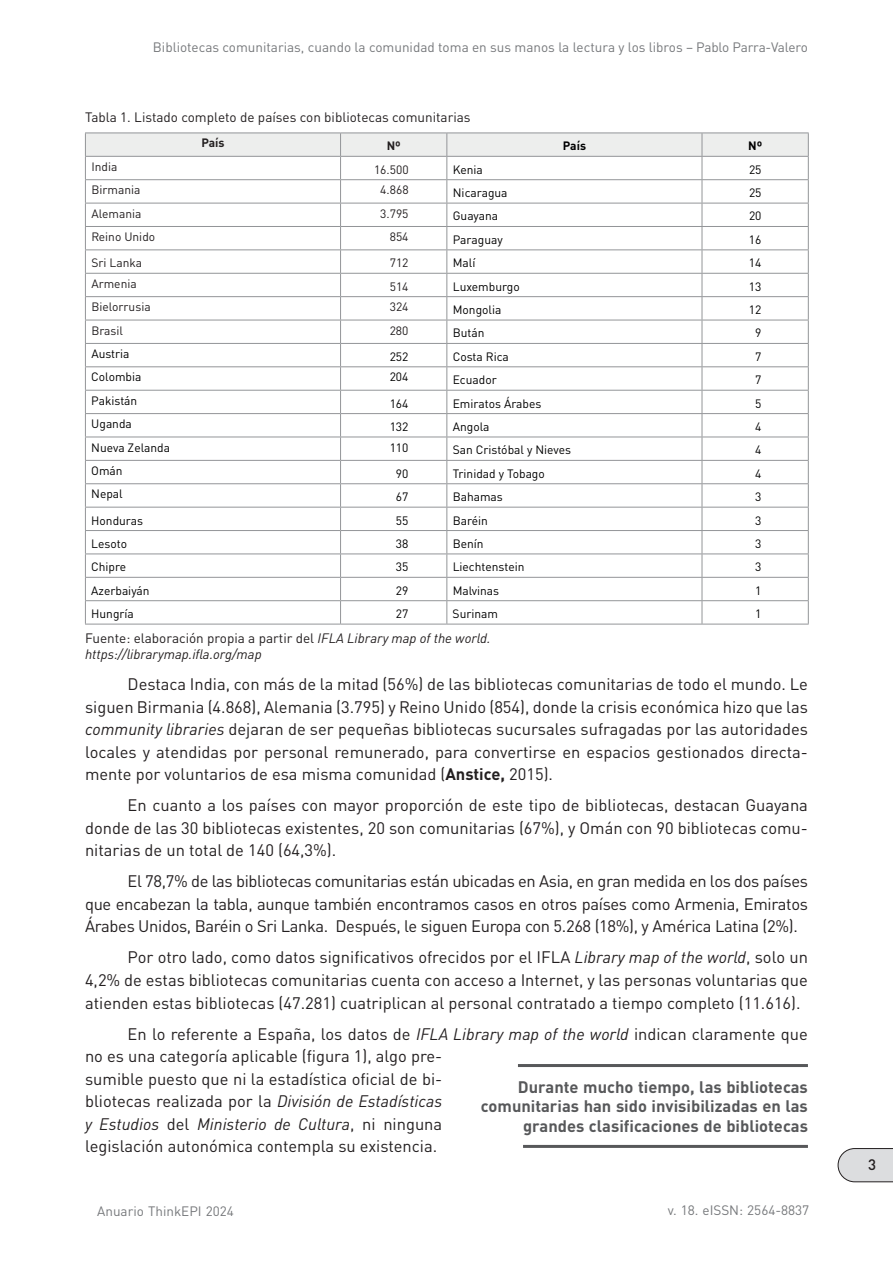
<style>
.page{position:relative;width:893px;height:1263px;background:#fff}
.page>*{position:absolute;margin:0;border:0;box-sizing:border-box;transform-origin:0 0}
.t1{font:16.5px/22.5px "DIN Pro";color:#231f20;text-align:justify}
.t2{font:700 16.5px/19.8px "DIN Pro";color:#57585a;text-align:right}
.t3{font:500 15px "DIN Pro";color:#231f20}
.t4{font:13.5px "DIN Pro";color:#76787b}
.t5{font:italic 13.5px/16.2px "DIN Pro";color:#231f20}
.t6{font:13.5px "DIN Pro";color:#231f20}
.t7{font:13.5px "DIN Pro";color:#76787b}
.t8{font:italic 12.75px "Frutiger 56";color:#231f20}
.t9{font:12px "DIN Pro";color:#000001}
.t10{font:12px "DIN Pro";color:#231f20}
.t11{font:700 12px "DIN Pro";color:#231f20}
.t12{font:700 12px "DIN Pro";color:#000001}
.s1{font-style:normal}
.s2{font-style:italic}
.s3{font-weight:700}
</style>
<div class="page">
<svg style="left:838px;top:1148px;width:55px;height:34px;background:#d2d3d5"></svg>
<svg style="left:85px;top:133px;width:724px;height:491px"></svg>
<hr style="left:85px;top:624px;width:256px;height:1px;background:#939598">
<hr style="left:341px;top:624px;width:106px;height:1px;background:#939598">
<hr style="left:447px;top:624px;width:255px;height:1px;background:#939598">
<hr style="left:702px;top:624px;width:107px;height:1px;background:#939598">
<hr style="left:518px;top:1064px;width:290px;height:3px;background:#57585a">
<hr style="left:523px;top:1145px;width:285px;height:3px;background:#57585a">
<p class="t4" style="left:153px;top:37px;width:656px">Bibliotecas comunitarias, cuando la comunidad toma en sus manos la lectura y los libros – Pablo Parra-Valero</p>
<p class="t8" style="left:85px;top:49px;width:429px">???????????????????????????????????????????????????????????????????</p>
<p class="t6" style="left:85px;top:107px;width:387px">Tabla 1. Listado completo de países con bibliotecas comunitarias</p>
<p class="t11" style="left:201px;top:133px;width:25px">País</p>
<p class="t11" style="left:387px;top:136px;width:16px">Nº</p>
<p class="t12" style="left:563px;top:136px;width:25px">País</p>
<p class="t12" style="left:748px;top:136px;width:16px">Nº</p>
<p class="t10" style="left:91px;top:157px;width:28px">India</p>
<p class="t10" style="left:374px;top:160px;width:36px">16.500</p>
<p class="t9" style="left:453px;top:160px;width:32px">Kenia</p>
<p class="t9" style="left:749px;top:160px;width:14px">25</p>
<p class="t10" style="left:91px;top:180px;width:51px">Birmania</p>
<p class="t10" style="left:380px;top:180px;width:30px">4.868</p>
<p class="t9" style="left:453px;top:183px;width:56px">Nicaragua</p>
<p class="t9" style="left:749px;top:183px;width:14px">25</p>
<p class="t10" style="left:91px;top:204px;width:52px">Alemania</p>
<p class="t10" style="left:380px;top:204px;width:30px">3.795</p>
<p class="t9" style="left:453px;top:207px;width:47px">Guayana</p>
<p class="t9" style="left:749px;top:207px;width:14px">20</p>
<p class="t10" style="left:91px;top:227px;width:65px">Reino Unido</p>
<p class="t10" style="left:390px;top:227px;width:20px">854</p>
<p class="t9" style="left:453px;top:230px;width:51px">Paraguay</p>
<p class="t9" style="left:749px;top:230px;width:14px">16</p>
<p class="t10" style="left:91px;top:253px;width:52px">Sri Lanka</p>
<p class="t10" style="left:390px;top:253px;width:20px">712</p>
<p class="t9" style="left:453px;top:253px;width:24px">Malí</p>
<p class="t9" style="left:749px;top:253px;width:14px">14</p>
<p class="t10" style="left:91px;top:274px;width:47px">Armenia</p>
<p class="t10" style="left:390px;top:277px;width:20px">514</p>
<p class="t9" style="left:453px;top:277px;width:68px">Luxemburgo</p>
<p class="t9" style="left:749px;top:277px;width:14px">13</p>
<p class="t10" style="left:91px;top:297px;width:61px">Bielorrusia</p>
<p class="t10" style="left:390px;top:297px;width:20px">324</p>
<p class="t9" style="left:453px;top:300px;width:50px">Mongolia</p>
<p class="t9" style="left:749px;top:300px;width:14px">12</p>
<p class="t10" style="left:91px;top:321px;width:33px">Brasil</p>
<p class="t10" style="left:390px;top:321px;width:20px">280</p>
<p class="t9" style="left:453px;top:324px;width:33px">Bután</p>
<p class="t9" style="left:755px;top:324px;width:8px">9</p>
<p class="t9" style="left:91px;top:344px;width:40px">Austria</p>
<p class="t9" style="left:390px;top:347px;width:20px">252</p>
<p class="t9" style="left:453px;top:347px;width:58px">Costa Rica</p>
<p class="t9" style="left:755px;top:347px;width:8px">7</p>
<p class="t9" style="left:91px;top:368px;width:52px">Colombia</p>
<p class="t9" style="left:390px;top:368px;width:20px">204</p>
<p class="t9" style="left:453px;top:370px;width:46px">Ecuador</p>
<p class="t9" style="left:755px;top:370px;width:8px">7</p>
<p class="t9" style="left:91px;top:391px;width:48px">Pakistán</p>
<p class="t9" style="left:390px;top:394px;width:20px">164</p>
<p class="t9" style="left:453px;top:394px;width:90px">Emiratos Árabes</p>
<p class="t9" style="left:755px;top:394px;width:8px">5</p>
<p class="t9" style="left:91px;top:414px;width:42px">Uganda</p>
<p class="t9" style="left:390px;top:417px;width:20px">132</p>
<p class="t9" style="left:453px;top:417px;width:38px">Angola</p>
<p class="t9" style="left:755px;top:417px;width:8px">4</p>
<p class="t9" style="left:91px;top:438px;width:80px">Nueva Zelanda</p>
<p class="t9" style="left:390px;top:438px;width:20px">110</p>
<p class="t9" style="left:453px;top:441px;width:120px">San Cristóbal y Nieves</p>
<p class="t9" style="left:755px;top:441px;width:8px">4</p>
<p class="t9" style="left:91px;top:461px;width:33px">Omán</p>
<p class="t9" style="left:396px;top:464px;width:14px">90</p>
<p class="t9" style="left:453px;top:464px;width:94px">Trinidad y Tobago</p>
<p class="t9" style="left:755px;top:464px;width:8px">4</p>
<p class="t9" style="left:91px;top:485px;width:33px">Nepal</p>
<p class="t9" style="left:396px;top:487px;width:14px">67</p>
<p class="t9" style="left:453px;top:487px;width:52px">Bahamas</p>
<p class="t9" style="left:755px;top:487px;width:8px">3</p>
<p class="t9" style="left:91px;top:511px;width:53px">Honduras</p>
<p class="t9" style="left:396px;top:511px;width:14px">55</p>
<p class="t9" style="left:453px;top:511px;width:37px">Baréin</p>
<p class="t9" style="left:755px;top:511px;width:8px">3</p>
<p class="t9" style="left:91px;top:534px;width:37px">Lesoto</p>
<p class="t9" style="left:396px;top:534px;width:14px">38</p>
<p class="t9" style="left:453px;top:534px;width:32px">Benín</p>
<p class="t9" style="left:755px;top:534px;width:8px">3</p>
<p class="t9" style="left:91px;top:558px;width:37px">Chipre</p>
<p class="t9" style="left:396px;top:558px;width:14px">35</p>
<p class="t9" style="left:453px;top:558px;width:73px">Liechtenstein</p>
<p class="t9" style="left:755px;top:558px;width:8px">3</p>
<p class="t9" style="left:91px;top:581px;width:60px">Azerbaiyán</p>
<p class="t9" style="left:396px;top:581px;width:14px">29</p>
<p class="t9" style="left:453px;top:581px;width:48px">Malvinas</p>
<p class="t9" style="left:755px;top:581px;width:8px">1</p>
<p class="t9" style="left:91px;top:604px;width:44px">Hungría</p>
<p class="t9" style="left:396px;top:604px;width:14px">27</p>
<p class="t9" style="left:453px;top:604px;width:47px">Surinam</p>
<p class="t9" style="left:755px;top:604px;width:8px">1</p>
<p class="t5" style="left:85px;top:629px;width:407px"><span class="s1">Fuente: elaboración propia a partir del</span> IFLA Library map of the world. https://librarymap.ifla.org/map</p>
<p class="t1" style="left:85px;top:671px;width:724px;text-indent:43px">Destaca India, con más de la mitad (56%) de las bibliotecas comunitarias de todo el mundo. Le siguen Birmania (4.868), Alemania (3.795) y Reino Unido (854), donde la crisis económica hizo que las <span class="s2">community libraries</span> dejaran de ser pequeñas bibliotecas sucursales sufragadas por las autoridades locales y atendidas por personal remunerado, para convertirse en espacios gestionados directa&shy;mente por voluntarios de esa misma comunidad (<span class="s3">Anstice,</span> 2015).</p>
<p class="t1" style="left:85px;top:792px;width:724px;text-indent:43px">En cuanto a los países con mayor proporción de este tipo de bibliotecas, destacan Guayana donde de las 30 bibliotecas existentes, 20 son comunitarias (67%), y Omán con 90 bibliotecas comu&shy;nitarias de un total de 140 (64,3%).</p>
<p class="t1" style="left:85px;top:869px;width:724px;text-indent:43px">El 78,7% de las bibliotecas comunitarias están ubicadas en Asia, en gran medida en los dos países que encabezan la tabla, aunque también encontramos casos en otros países como Armenia, Emiratos Árabes Unidos, Baréin o Sri Lanka. Después, le siguen Europa con 5.268 (18%), y América Latina (2%).</p>
<p class="t1" style="left:85px;top:945px;width:724px;text-indent:43px">Por otro lado, como datos significativos ofrecidos por el IFLA <span class="s2">Library map of the world</span>, solo un 4,2% de estas bibliotecas comunitarias cuenta con acceso a Internet, y las personas voluntarias que atienden estas bibliotecas (47.281) cuatriplican al personal contratado a tiempo completo (11.616).</p>
<p class="t1" style="left:85px;top:1021px;width:724px;text-align:left;text-indent:43px">En lo referente a España, los datos de <span class="s2">IFLA Library map of the world</span> indican claramente que no es una categoría aplicable (figura 1), algo pre-<br>sumible puesto que ni la estadística oficial de bi-<br>bliotecas realizada por la <span class="s2">División de Estadísticas<br>y Estudios</span> del <span class="s2">Ministerio de Cultura</span>, ni ninguna<br>legislación autonómica contempla su existencia.</p>
<p class="t2" style="left:481px;top:1075px;width:328px">Durante mucho tiempo, las bibliotecas comunitarias han sido invisibilizadas en las grandes clasificaciones de bibliotecas</p>
<p class="t7" style="left:97px;top:1202px;width:138px">Anuario ThinkEPI 2024</p>
<p class="t4" style="left:668px;top:1200px;width:143px">v. 18. eISSN: 2564-8837</p>
<p class="t3" style="left:868px;top:1152px;width:9px">3</p>
</div>
